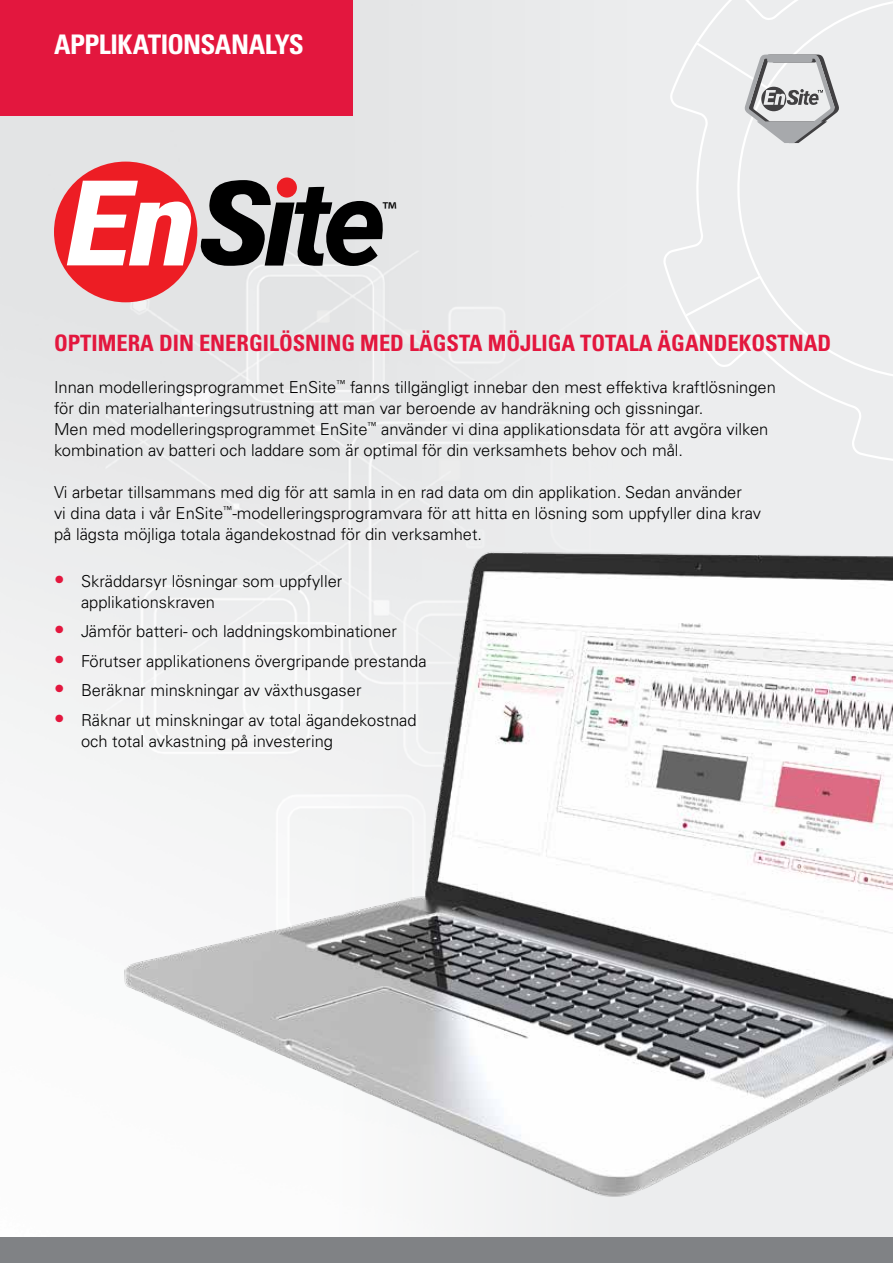
<style>
.page{position:relative;width:893px;height:1263px;background:#ecedee}
.page>*{position:absolute;margin:0;border:0;box-sizing:border-box;transform-origin:0 0}
.t1{font:700 condensed 27px "Univers LT Pro";letter-spacing:-.025em;color:#fff}
.t2{font:23.4px "Myriad Pro";color:#000}
.t3{font:700 condensed 22.5px "Univers LT Pro";color:#e3173e}
.t4{font:300 16.5px/21px "Univers LT Pro 45";color:#000}
.s1{font-size:21px;color:#e3173e}
</style>
<div class="page">
<div style="left:54px;top:162px;width:143px;height:140px;background:#ed1d24;border-radius:50%"></div>
<svg style="left:67px;top:180px;width:316px;height:87px"></svg>
<div style="left:277px;top:177px;width:20px;height:21px;background:#ed1d24;border-radius:50%"></div>
<svg style="left:663px;top:0;width:230px;height:461px"></svg>
<div style="left:0;top:0;width:353px;height:116px;background:#e3173e"></div>
<div style="left:0;top:1238px;width:893px;height:25px;background:#808285"></div>
<img style="left:89px;top:503px;width:804px;height:735px">
<h1 class="t1" style="left:54px;top:27px;width:251px">APPLIKATIONSANALYS</h1>
<h2 class="t2" style="left:382px;top:196px;width:16px">™</h2>
<h3 class="t3" style="left:54px;top:330px;width:779px">OPTIMERA DIN ENERGILÖSNING MED LÄGSTA MÖJLIGA TOTALA ÄGANDEKOSTNAD</h3>
<p class="t4" style="left:54px;top:376px;width:723px">Innan modelleringsprogrammet EnSite<sup>™</sup> fanns tillgängligt innebar den mest effektiva kraftlösningen för din materialhanteringsutrustning att man var beroende av handräkning och gissningar.<br>Men med modelleringsprogrammet EnSite<sup>™</sup> använder vi dina applikationsdata för att avgöra vilken kombination av batteri och laddare som är optimal för din verksamhets behov och mål.</p>
<p class="t4" style="left:54px;top:481px;width:709px">Vi arbetar tillsammans med dig för att samla in en rad data om din applikation. Sedan använder<br>vi dina data i vår EnSite<sup>™</sup>-modelleringsprogramvara för att hitta en lösning som uppfyller dina krav på lägsta möjliga totala ägandekostnad för din verksamhet.</p>
<p class="t4" style="left:81px;top:570px;width:263px;text-indent:-27px"><span class="s1">•</span> Skräddarsyr lösningar som uppfyller applikationskraven</p>
<p class="t4" style="left:54px;top:621px;width:344px"><span class="s1">•</span> Jämför batteri- och laddningskombinationer</p>
<p class="t4" style="left:54px;top:650px;width:374px"><span class="s1">•</span> Förutser applikationens övergripande prestanda</p>
<p class="t4" style="left:54px;top:680px;width:309px"><span class="s1">•</span> Beräknar minskningar av växthusgaser</p>
<p class="t4" style="left:81px;top:709px;width:337px;text-indent:-27px"><span class="s1">•</span> Räknar ut minskningar av total ägandekostnad och total avkastning på investering</p>
</div>
